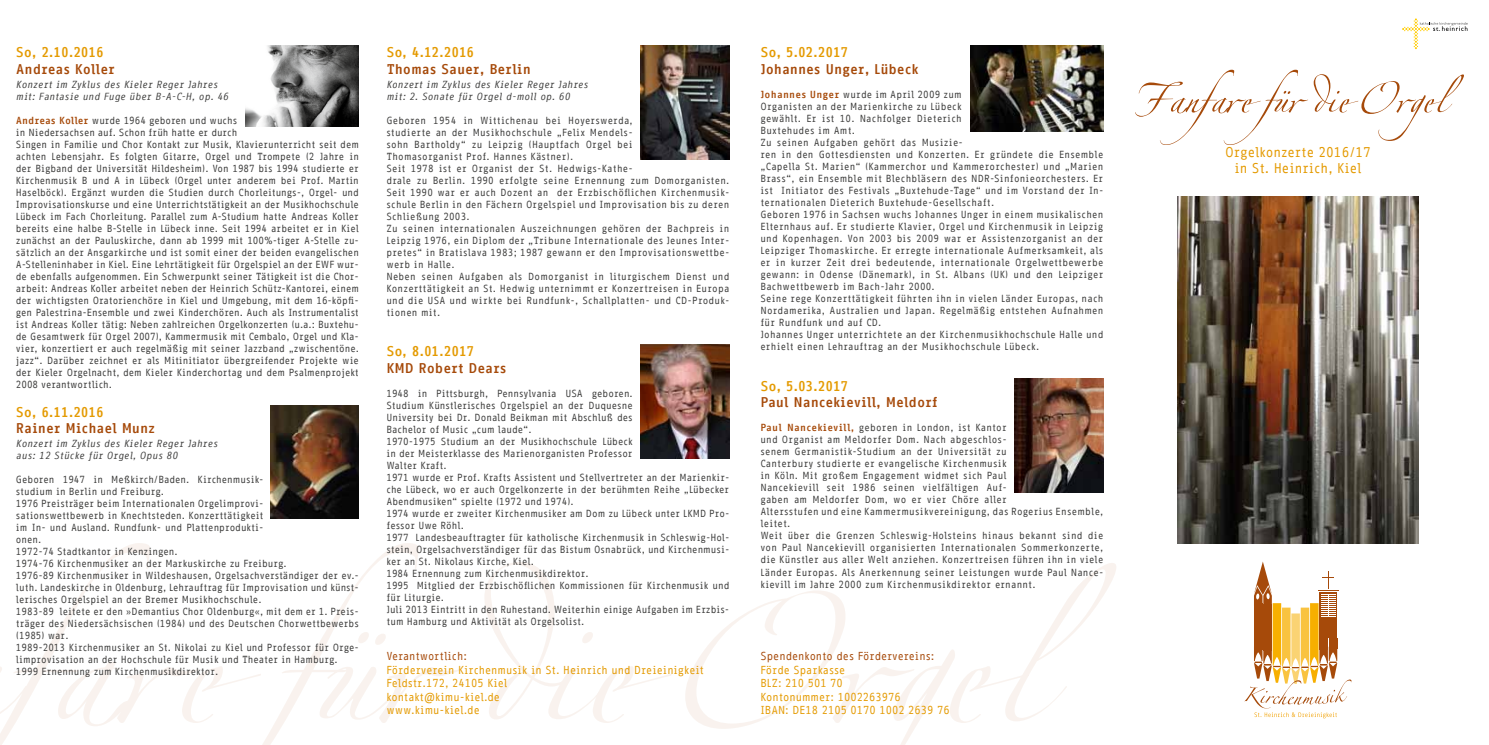
<style>
.page{position:relative;width:1489px;height:745px;background:#fff}
.page>*{position:absolute;margin:0;border:0;box-sizing:border-box;transform-origin:0 0}
.t1{font:55.88px "Linotype Zapfino Four";color:#a64a0a}
.t2{font:700 13.75px "Info Office";letter-spacing:-.01em;color:#a64a0a}
.t3{font:700 13.75px "Info Office";letter-spacing:-.01em;color:#e49a00}
.t4{font:13.75px/16.5px "Info Office";color:#e49a00;text-align:center}
.t5{font:11.25px/13.5px "Info Office";color:#e49a00}
.t6{font:11.25px "Info Office";color:#a64a0a}
.t7{font:10px/12px "Info Office";color:#3b3b3a}
.t8{font:10px/12px "Info Office";letter-spacing:.02em;color:#3b3b3a}
.t9{font:italic 10px/12px "Info Office";letter-spacing:.02em;color:#3b3b3a}
.s1{font-weight:700;color:#a64a0a}
</style>
<div class="page">
<img style="left:1177px;top:197px;width:240px;height:346px">
<svg style="left:1402px;top:18px;width:65px;height:31px"></svg>
<svg style="left:0;top:543px;width:1116px;height:201px"></svg>
<img style="left:640px;top:45px;width:89px;height:114px">
<img style="left:640px;top:344px;width:89px;height:114px">
<img style="left:970px;top:45px;width:133px;height:87px">
<img style="left:1014px;top:378px;width:89px;height:114px">
<img style="left:245px;top:45px;width:114px;height:82px">
<img style="left:271px;top:405px;width:88px;height:113px">
<svg style="left:1244px;top:561px;width:107px;height:156px"></svg>
<h2 class="t3" style="left:16px;top:44px;width:89px">So, 2.10.2016</h2>
<h2 class="t2" style="left:16px;top:61px;width:101px">Andreas Koller</h2>
<p class="t9" style="left:16px;top:78px;width:214px">Konzert im Zyklus des Kieler Reger Jahres mit: Fantasie und Fuge über B-A-C-H, op. 46</p>
<p class="t7" style="left:16px;top:114px;width:344px"><span class="s1">Andreas Koller</span> wurde 1964 geboren und wuchs<br>in Niedersachsen auf. Schon früh hatte er durch<br>Singen in Familie und Chor Kontakt zur Musik, Klavierunterricht seit dem achten Lebensjahr. Es folgten Gitarre, Orgel und Trompete (2 Jahre in der Bigband der Universität Hildesheim). Von 1987 bis 1994 studierte er Kirchenmusik B und A in Lübeck (Orgel unter anderem bei Prof. Martin Haselböck). Ergänzt wurden die Studien durch Chorleitungs-, Orgel- und Improvisationskurse und eine Unterrichtstätigkeit an der Musikhochschule Lübeck im Fach Chorleitung. Parallel zum A-Studium hatte Andreas Koller bereits eine halbe B-Stelle in Lübeck inne. Seit 1994 arbeitet er in Kiel zunächst an der Pauluskirche, dann ab 1999 mit 100%-tiger A-Stelle zu&shy;sätzlich an der Ansgarkirche und ist somit einer der beiden evangelischen A-Stelleninhaber in Kiel. Eine Lehrtätigkeit für Orgelspiel an der EWF wur&shy;de ebenfalls aufgenommen. Ein Schwerpunkt seiner Tätigkeit ist die Chor&shy;arbeit: Andreas Koller arbeitet neben der Heinrich Schütz-Kantorei, einem der wichtigsten Oratorienchöre in Kiel und Umgebung, mit dem 16-köpfi&shy;gen Palestrina-Ensemble und zwei Kinderchören. Auch als Instrumentalist ist Andreas Koller tätig: Neben zahlreichen Orgelkonzerten (u.a.: Buxtehu&shy;de Gesamtwerk für Orgel 2007), Kammermusik mit Cembalo, Orgel und Kla&shy;vier, konzertiert er auch regelmäßig mit seiner Jazzband „zwischentöne. jazz“. Darüber zeichnet er als Mitinitiator übergreifender Projekte wie der Kieler Orgelnacht, dem Kieler Kinderchortag und dem Psalmenprojekt 2008 verantwortlich.</p>
<h2 class="t3" style="left:16px;top:403px;width:89px">So, 6.11.2016</h2>
<h2 class="t2" style="left:16px;top:419px;width:141px">Rainer Michael Munz</h2>
<p class="t9" style="left:16px;top:437px;width:203px">Konzert im Zyklus des Kieler Reger Jahres aus: 12 Stücke für Orgel, Opus 80</p>
<p class="t7" style="left:16px;top:473px;width:344px">Geboren 1947 in Meßkirch/Baden. Kirchenmusik-<br>studium in Berlin und Freiburg.<br>1976 Preisträger beim Internationalen Orgelimprovi-<br>sationswettbewerb in Knechtsteden. Konzerttätigkeit<br>im In- und Ausland. Rundfunk- und Plattenprodukti-<br>onen.<br>1972-74 Stadtkantor in Kenzingen.<br>1974-76 Kirchenmusiker an der Markuskirche zu Freiburg.<br>1976-89 Kirchenmusiker in Wildeshausen, Orgelsachverständiger der ev.- luth. Landeskirche in Oldenburg, Lehrauftrag für Improvisation und künst&shy;lerisches Orgelspiel an der Bremer Musikhochschule.<br>1983-89 leitete er den »Demantius Chor Oldenburg«, mit dem er 1. Preis&shy;träger des Niedersächsischen (1984) und des Deutschen Chorwettbewerbs (1985) war.<br>1989-2013 Kirchenmusiker an St. Nikolai zu Kiel und Professor für Orge&shy;limprovisation an der Hochschule für Musik und Theater in Hamburg.<br>1999 Ernennung zum Kirchenmusikdirektor.</p>
<h2 class="t3" style="left:386px;top:44px;width:89px">So, 4.12.2016</h2>
<h2 class="t2" style="left:386px;top:61px;width:146px">Thomas Sauer, Berlin</h2>
<p class="t9" style="left:386px;top:78px;width:203px">Konzert im Zyklus des Kieler Reger Jahres mit: 2. Sonate für Orgel d-moll op. 60</p>
<p class="t8" style="left:386px;top:114px;width:344px">Geboren 1954 in Wittichenau bei Hoyerswerda,<br>studierte an der Musikhochschule „Felix Mendels-<br>sohn Bartholdy“ zu Leipzig (Hauptfach Orgel bei<br>Thomasorganist Prof. Hannes Kästner).<br>Seit 1978 ist er Organist der St. Hedwigs-Kathe-<br>drale zu Berlin. 1990 erfolgte seine Ernennung zum Domorganisten.<br>Seit 1990 war er auch Dozent an der Erzbischöflichen Kirchenmusik&shy;schule Berlin in den Fächern Orgelspiel und Improvisation bis zu deren Schließung 2003.<br>Zu seinen internationalen Auszeichnungen gehören der Bachpreis in Leipzig 1976, ein Diplom der „Tribune Internationale des Jeunes Inter&shy;pretes“ in Bratislava 1983; 1987 gewann er den Improvisationswettbe&shy;werb in Halle.<br>Neben seinen Aufgaben als Domorganist in liturgischem Dienst und Konzerttätigkeit an St. Hedwig unternimmt er Konzertreisen in Europa und die USA und wirkte bei Rundfunk-, Schallplatten- und CD-Produk&shy;tionen mit.</p>
<h2 class="t3" style="left:386px;top:343px;width:89px">So, 8.01.2017</h2>
<h2 class="t2" style="left:386px;top:359px;width:122px">KMD Robert Dears</h2>
<p class="t7" style="left:386px;top:387px;width:344px">1948 in Pittsburgh, Pennsylvania USA geboren.<br>Studium Künstlerisches Orgelspiel an der Duquesne<br>University bei Dr. Donald Beikman mit Abschluß des<br>Bachelor of Music „cum laude“.<br>1970-1975 Studium an der Musikhochschule Lübeck<br>in der Meisterklasse des Marienorganisten Professor<br>Walter Kraft.<br>1971 wurde er Prof. Krafts Assistent und Stellvertreter an der Marienkir&shy;che Lübeck, wo er auch Orgelkonzerte in der berühmten Reihe „Lübecker Abendmusiken“ spielte (1972 und 1974).<br>1974 wurde er zweiter Kirchenmusiker am Dom zu Lübeck unter LKMD Pro&shy;fessor Uwe Röhl.<br>1977 Landesbeauftragter für katholische Kirchenmusik in Schleswig-Hol&shy;stein, Orgelsachverständiger für das Bistum Osnabrück, und Kirchenmusi&shy;ker an St. Nikolaus Kirche, Kiel.<br>1984 Ernennung zum Kirchenmusikdirektor.<br>1995 Mitglied der Erzbischöflichen Kommissionen für Kirchenmusik und für Liturgie.<br>Juli 2013 Eintritt in den Ruhestand. Weiterhin einige Aufgaben im Erzbis&shy;tum Hamburg und Aktivität als Orgelsolist.</p>
<p class="t6" style="left:386px;top:649px;width:82px">Verantwortlich:</p>
<p class="t5" style="left:386px;top:662px;width:319px">Förderverein Kirchenmusik in St. Heinrich und Dreieinigkeit<br>Feldstr.172, 24105 Kiel<br>kontakt@kimu-kiel.de<br>www.kimu-kiel.de</p>
<h2 class="t3" style="left:760px;top:44px;width:89px">So, 5.02.2017</h2>
<h2 class="t2" style="left:760px;top:61px;width:160px">Johannes Unger, Lübeck</h2>
<p class="t8" style="left:760px;top:88px;width:344px"><span class="s1">Johannes Unger</span> wurde im April 2009 zum<br>Organisten an der Marienkirche zu Lübeck<br>gewählt. Er ist 10. Nachfolger Dieterich<br>Buxtehudes im Amt.<br>Zu seinen Aufgaben gehört das Musizie-<br>ren in den Gottesdiensten und Konzerten. Er gründete die Ensemble „Capella St. Marien“ (Kammerchor und Kammerorchester) und „Marien Brass“, ein Ensemble mit Blechbläsern des NDR-Sinfonieorchesters. Er ist Initiator des Festivals „Buxtehude-Tage“ und im Vorstand der In&shy;ternationalen Dieterich Buxtehude-Gesellschaft.<br>Geboren 1976 in Sachsen wuchs Johannes Unger in einem musikalischen Elternhaus auf. Er studierte Klavier, Orgel und Kirchenmusik in Leipzig und Kopenhagen. Von 2003 bis 2009 war er Assistenzorganist an der Leipziger Thomaskirche. Er erregte internationale Aufmerksamkeit, als er in kurzer Zeit drei bedeutende, internationale Orgelwettbewerbe gewann: in Odense (Dänemark), in St. Albans (UK) und den Leipziger Bachwettbewerb im Bach-Jahr 2000.<br>Seine rege Konzerttätigkeit führten ihn in vielen Länder Europas, nach Nordamerika, Australien und Japan. Regelmäßig entstehen Aufnahmen für Rundfunk und auf CD.<br>Johannes Unger unterrichtete an der Kirchenmusikhochschule Halle und erhielt einen Lehrauftrag an der Musikhochschule Lübeck.</p>
<h2 class="t3" style="left:760px;top:377px;width:89px">So, 5.03.2017</h2>
<h2 class="t2" style="left:760px;top:394px;width:179px">Paul Nancekievill, Meldorf</h2>
<p class="t8" style="left:760px;top:421px;width:344px"><span class="s1">Paul Nancekievill,</span> geboren in London, ist Kantor<br>und Organist am Meldorfer Dom. Nach abgeschlos-<br>senem Germanistik-Studium an der Universität zu<br>Canterbury studierte er evangelische Kirchenmusik<br>in Köln. Mit großem Engagement widmet sich Paul<br>Nancekievill seit 1986 seinen vielfältigen Auf-<br>gaben am Meldorfer Dom, wo er vier Chöre aller<br>Altersstufen und eine Kammermusikvereinigung, das Rogerius Ensemble, leitet.<br>Weit über die Grenzen Schleswig-Holsteins hinaus bekannt sind die von Paul Nancekievill organisierten Internationalen Sommerkonzerte, die Künstler aus aller Welt anziehen. Konzertreisen führen ihn in viele Länder Europas. Als Anerkennung seiner Leistungen wurde Paul Nance&shy;kievill im Jahre 2000 zum Kirchenmusikdirektor ernannt.</p>
<p class="t6" style="left:760px;top:649px;width:176px">Spendenkonto des Fördervereins:</p>
<p class="t5" style="left:760px;top:662px;width:191px">Förde Sparkasse<br>BLZ: 210 501 70<br>Kontonummer: 1002263976<br>IBAN: DE18 2105 0170 1002 2639 76</p>
<h1 class="t1" style="left:1131px;top:59px;width:325px">Fanfare für die Orgel</h1>
<h2 class="t4" style="left:1224px;top:143px;width:147px">Orgelkonzerte 2016/17 in St. Heinrich, Kiel</h2>
</div>
